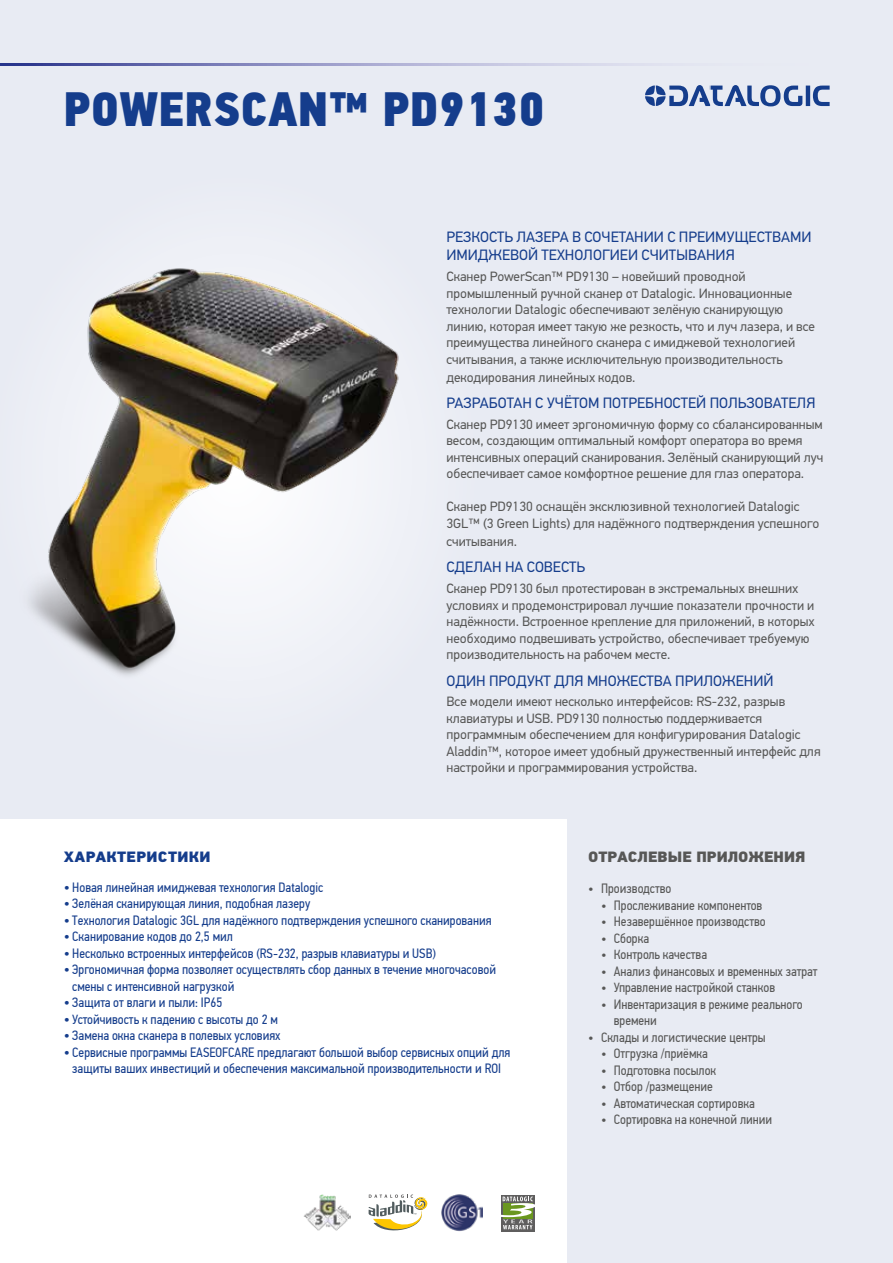
<style>
.page{position:relative;width:893px;height:1263px;background:#e8ebf3}
.page>*{position:absolute;margin:0;border:0;box-sizing:border-box;transform-origin:0 0}
.t1{font:48px "PF Din Text Cond Pro X Black";letter-spacing:.01em;color:#153d8c}
.t2{font:15px/18px "PF Din Text Pro";color:#153d8c}
.t3{font:900 15px "PF Din Text Pro";color:#575756}
.t4{font:900 15px "PF Din Text Pro";letter-spacing:.02em;color:#153d8c}
.t5{font:13.5px/16.5px "PF Din Text Pro";color:#575756}
.t6{font:13.5px/16.5px "PF Din Text Cond Pro";color:#153d8c}
.t7{font:13.5px/16.5px "PF Din Text Cond Pro";color:#575756}
.s1{font-size:15px}
</style>
<div class="page">
<div style="left:0;top:820px;width:567px;height:443px;background:#fff"></div>
<svg style="left:0;top:64px;width:645px;height:1px"></svg>
<svg style="left:645px;top:85px;width:185px;height:21px"></svg>
<img style="left:29px;top:268px;width:370px;height:407px">
<svg style="left:369px;top:1194px;width:59px;height:37px"></svg>
<img style="left:441px;top:1194px;width:41px;height:37px">
<svg style="left:501px;top:1195px;width:33px;height:36px"></svg>
<svg style="left:501px;top:1196px;width:34px;height:33px"></svg>
<img style="left:304px;top:1194px;width:46px;height:37px">
<h1 class="t1" style="left:64px;top:79px;width:482px">POWERSCAN™ PD9130</h1>
<p class="t2" style="left:446px;top:228px;width:366px">РЕЗКОСТЬ ЛАЗЕРА В СОЧЕТАНИИ С ПРЕИМУЩЕСТВАМИ<br>ИМИДЖЕВОЙ ТЕХНОЛОГИЕИ СЧИТЫВАНИЯ</p>
<p class="t5" style="left:446px;top:268px;width:370px">Сканер PowerScan™ PD9130 – новейший проводной промышленный ручной сканер от Datalogic. Инновационные технологии Datalogic обеспечивают зелёную сканирующую линию, которая имеет такую же резкость, что и луч лазера, и все преимущества линейного сканера с имиджевой технологией считывания, а также исключительную производительность</p>
<p class="t5" style="left:446px;top:369px;width:191px">декодирования линейных кодов.</p>
<p class="t2" style="left:446px;top:394px;width:371px">РАЗРАБОТАН С УЧЁТОМ ПОТРЕБНОСТЕЙ ПОЛЬЗОВАТЕЛЯ</p>
<p class="t5" style="left:446px;top:416px;width:378px">Сканер PD9130 имеет эргономичную форму со сбалансированным весом, создающим оптимальный комфорт оператора во время интенсивных операций сканирования. Зелёный сканирующий луч обеспечивает самое комфортное решение для глаз оператора.</p>
<p class="t5" style="left:446px;top:499px;width:375px">Сканер PD9130 оснащён эксклюзивной технологией Datalogic<br>3GL™ (3 Green Lights) для надёжного подтверждения успешного</p>
<p class="t5" style="left:446px;top:533px;width:72px">считывания.</p>
<p class="t2" style="left:446px;top:558px;width:140px">СДЕЛАН НА СОВЕСТЬ</p>
<p class="t5" style="left:446px;top:580px;width:370px">Сканер PD9130 был протестирован в экстремальных внешних условиях и продемонстрировал лучшие показатели прочности и надёжности. Встроенное крепление для приложений, в которых необходимо подвешивать устройство, обеспечивает требуемую производительность на рабочем месте.</p>
<p class="t2" style="left:446px;top:672px;width:329px">ОДИН ПРОДУКТ ДЛЯ МНОЖЕСТВА ПРИЛОЖЕНИЙ</p>
<p class="t5" style="left:446px;top:694px;width:376px">Все модели имеют несколько интерфейсов: RS-232, разрыв клавиатуры и USB. PD9130 полностью поддерживается программным обеспечением для конфигурирования Datalogic Aladdin™, которое имеет удобный дружественный интерфейс для настройки и программирования устройства.</p>
<p class="t4" style="left:64px;top:847px;width:148px">ХАРАКТЕРИСТИКИ</p>
<p class="t6" style="left:64px;top:879px;width:261px"><span class="s1">•</span> Новая линейная имиджевая технология Datalogic</p>
<p class="t6" style="left:64px;top:895px;width:248px"><span class="s1">•</span> Зелёная сканирующая линия, подобная лазеру</p>
<p class="t6" style="left:64px;top:912px;width:429px"><span class="s1">•</span> Технология Datalogic 3GL для надёжного подтверждения успешного сканирования</p>
<p class="t6" style="left:64px;top:928px;width:171px"><span class="s1">•</span> Сканирование кодов до 2,5 мил</p>
<p class="t6" style="left:64px;top:945px;width:374px"><span class="s1">•</span> Несколько встроенных интерфейсов (RS-232, разрыв клавиатуры и USB)</p>
<p class="t6" style="left:72px;top:961px;width:425px;text-indent:-9px"><span class="s1">•</span> Эргономичная форма позволяет осуществлять сбор данных в течение многочасовой смены с интенсивной нагрузкой</p>
<p class="t6" style="left:64px;top:994px;width:160px"><span class="s1">•</span> Защита от влаги и пыли: IP65</p>
<p class="t6" style="left:64px;top:1011px;width:216px"><span class="s1">•</span> Устойчивость к падению с высоты до 2 м</p>
<p class="t6" style="left:64px;top:1027px;width:218px"><span class="s1">•</span> Замена окна сканера в полевых условиях</p>
<p class="t6" style="left:64px;top:1044px;width:448px;text-align:center"><span class="s1">•</span> Сервисные программы EASEOFCARE предлагают большой выбор сервисных опций для защиты ваших инвестиций и обеспечения максимальной производительности и ROI</p>
<p class="t3" style="left:588px;top:847px;width:219px">ОТРАСЛЕВЫЕ ПРИЛОЖЕНИЯ</p>
<p class="t7" style="left:588px;top:880px;width:85px">• Производство</p>
<p class="t7" style="left:601px;top:897px;width:163px">• Прослеживание компонентов</p>
<p class="t7" style="left:601px;top:913px;width:166px">• Незавершённое производство</p>
<p class="t7" style="left:601px;top:930px;width:50px">• Сборка</p>
<p class="t7" style="left:601px;top:946px;width:108px">• Контроль качества</p>
<p class="t7" style="left:601px;top:963px;width:218px">• Анализ финансовых и временных затрат</p>
<p class="t7" style="left:601px;top:979px;width:176px">• Управление настройкой станков</p>
<p class="t7" style="left:614px;top:996px;width:191px;text-indent:-13px">• Инвентаризация в режиме реального времени</p>
<p class="t7" style="left:588px;top:1029px;width:179px">• Склады и логистические центры</p>
<p class="t7" style="left:601px;top:1045px;width:108px">• Отгрузка /приёмка</p>
<p class="t7" style="left:601px;top:1062px;width:117px">• Подготовка посылок</p>
<p class="t7" style="left:601px;top:1078px;width:113px">• Отбор /размещение</p>
<p class="t7" style="left:601px;top:1095px;width:155px">• Автоматическая сортировка</p>
<p class="t7" style="left:601px;top:1111px;width:173px">• Сортировка на конечной линии</p>
</div>
